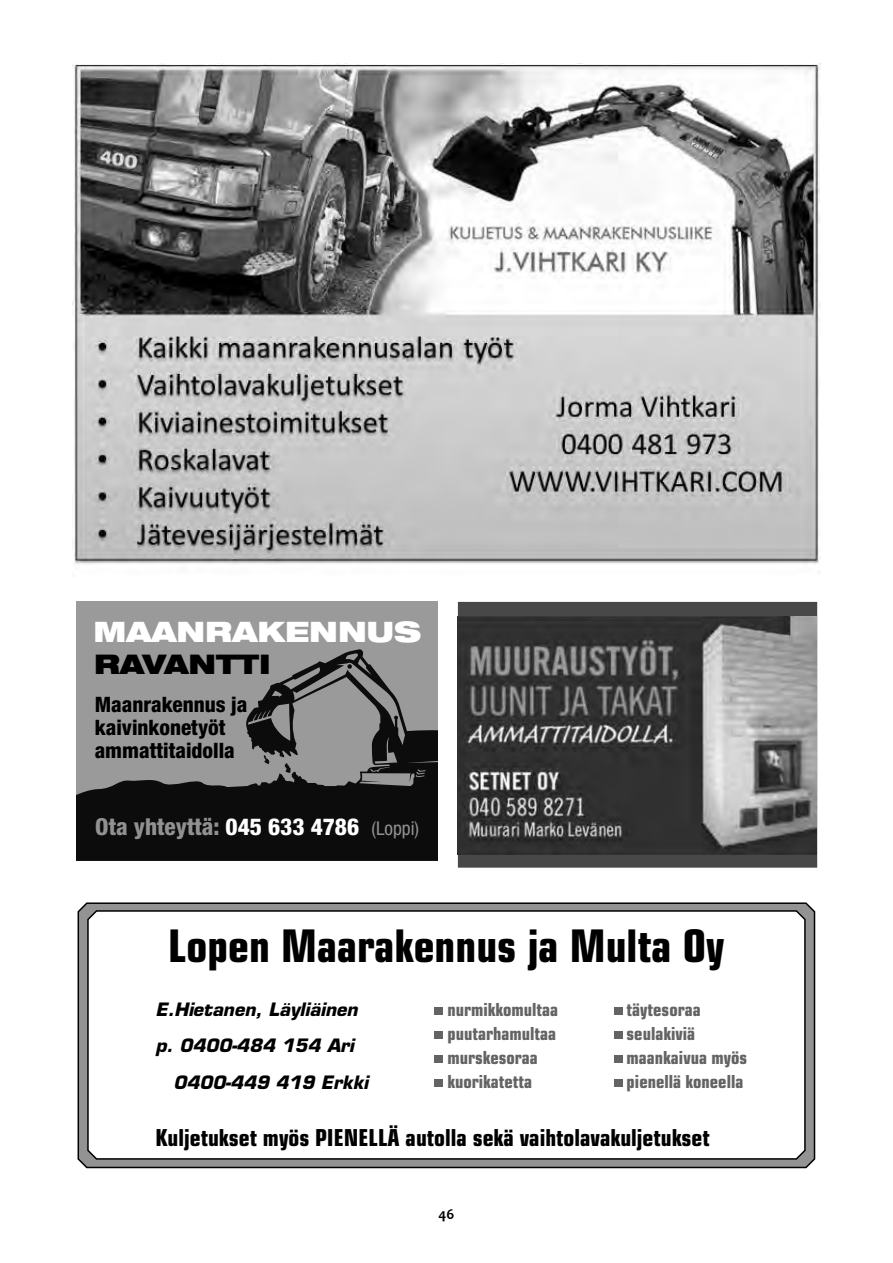
<style>
.page{position:relative;width:893px;height:1263px;background:#fff}
.page>*{position:absolute;margin:0;border:0;box-sizing:border-box;transform-origin:0 0}
.t1{font:700 condensed 45px "Eurostile LT Std";color:#000}
.t2{font:900 expanded 28.2px "Helvetica Neue";color:#fff}
.t3{font:900 expanded 27.15px "Helvetica Neue";color:#000}
.t4{font:700 condensed 23.4px "Eurostile LT Std";color:#000}
.t5{font:800 condensed 23.4px "Helvetica Neue";color:#919191}
.t6{font:800 condensed 21.3px/23.4px "Helvetica Neue";color:#000}
.t7{font:700 condensed 18px "Eurostile LT Std";color:#636363}
.t8{font:italic 700 18px "Eurostile LT Std";color:#000}
.t9{font:700 15px "Candara";color:#000}
.s1{color:#fff}
.s2{font-weight:400;font-size:19.05px}
</style>
<div class="page">
<svg style="left:77px;top:902px;width:739px;height:267px;background:#818181"></svg>
<svg style="left:86px;top:909px;width:720px;height:251px"></svg>
<div style="left:435px;top:1007px;width:8px;height:8px;background:#636363"></div>
<div style="left:435px;top:1031px;width:8px;height:8px;background:#636363"></div>
<div style="left:435px;top:1055px;width:8px;height:8px;background:#636363"></div>
<div style="left:435px;top:1079px;width:8px;height:8px;background:#636363"></div>
<div style="left:614px;top:1007px;width:8px;height:8px;background:#636363"></div>
<div style="left:614px;top:1031px;width:8px;height:8px;background:#636363"></div>
<div style="left:614px;top:1055px;width:8px;height:8px;background:#636363"></div>
<div style="left:614px;top:1079px;width:8px;height:8px;background:#636363"></div>
<img style="left:72px;top:63px;width:748px;height:501px">
<div style="left:77px;top:602px;width:361px;height:259px;background:#9a9a9a"></div>
<svg style="left:77px;top:649px;width:361px;height:212px"></svg>
<svg style="left:77px;top:777px;width:182px;height:24px"></svg>
<div style="left:458px;top:602px;width:359px;height:266px;background:#484848;border:4px solid #484848"></div>
<img style="left:457px;top:617px;width:359px;height:238px">
<p class="t2" style="left:93px;top:614px;width:329px">MAANRAKENNUS</p>
<p class="t3" style="left:94px;top:647px;width:178px">RAVANTTI</p>
<p class="t6" style="left:95px;top:692px;width:154px">Maanrakennus ja kaivinkonetyöt ammattitaidolla</p>
<p class="t5" style="left:95px;top:812px;width:325px">Ota yhteyttä: <span class="s1">045 633 4786</span> <span class="s2">(Loppi)</span></p>
<p class="t1" style="left:168px;top:918px;width:558px">Lopen Maarakennus ja Multa Oy</p>
<p class="t8" style="left:155px;top:998px;width:204px">E.Hietanen, Läyliäinen</p>
<p class="t8" style="left:155px;top:1035px;width:200px">p. 0400-484 154 Ari</p>
<p class="t8" style="left:173px;top:1071px;width:196px">0400-449 419 Erkki</p>
<p class="t7" style="left:447px;top:998px;width:112px">nurmikkomultaa</p>
<p class="t7" style="left:447px;top:1022px;width:110px">puutarhamultaa</p>
<p class="t7" style="left:447px;top:1046px;width:92px">murskesoraa</p>
<p class="t7" style="left:447px;top:1070px;width:86px">kuorikatetta</p>
<p class="t4" style="left:155px;top:1123px;width:556px">Kuljetukset myös PIENELLÄ autolla sekä vaihtolavakuljetukset</p>
<p class="t7" style="left:627px;top:998px;width:76px">täytesoraa</p>
<p class="t7" style="left:627px;top:1022px;width:70px">seulakiviä</p>
<p class="t7" style="left:627px;top:1046px;width:122px">maankaivua myös</p>
<p class="t7" style="left:627px;top:1070px;width:118px">pienellä koneella</p>
<p class="t9" style="left:438px;top:1204px;width:17px">46</p>
</div>
